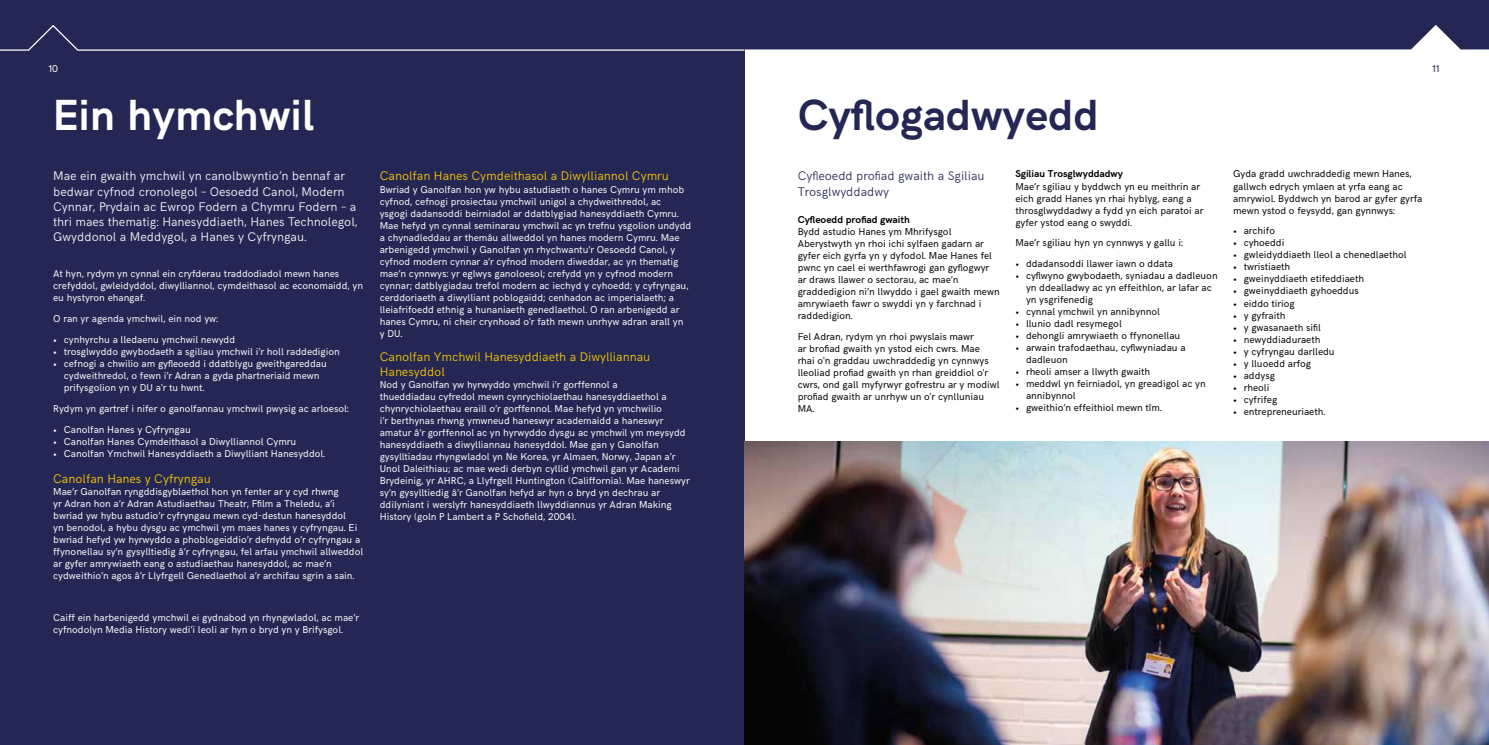
<style>
.page{position:relative;width:1489px;height:745px;background:#fff}
.page>*{position:absolute;margin:0;border:0;box-sizing:border-box;transform-origin:0 0}
.t1{font:700 43.75px "HK Grotesk";color:#242753}
.t2{font:700 43.75px "HK Grotesk";color:#fff}
.t3{font:300 12.5px/15px "HK Grotesk";color:#fff}
.t4{font:300 12.5px/15px "HK Grotesk";color:#fc0}
.t5{font:300 12.5px/15px "HK Grotesk";color:#242753}
.t6{font:10px/12px "HK Grotesk";color:#fff}
.t7{font:10px/12px "HK Grotesk";color:#000}
.t8{font:700 10px "HK Grotesk";color:#000}
.t9{font:10px "HK Grotesk";color:#242753}
</style>
<div class="page">
<div style="left:0;top:0;width:744px;height:744px;background:#242753"></div>
<img style="left:744px;top:441px;width:744px;height:303px">
<svg style="left:0;top:0;width:1488px;height:52px"></svg>
<p class="t6" style="left:48px;top:62px;width:11px">10</p>
<p class="t9" style="left:1431px;top:61px;width:9px">11</p>
<h1 class="t2" style="left:53px;top:82px;width:262px">Ein hymchwil</h1>
<p class="t3" style="left:53px;top:167px;width:306px">Mae ein gwaith ymchwil yn canolbwyntio’n bennaf ar bedwar cyfnod cronolegol – Oesoedd Canol, Modern Cynnar, Prydain ac Ewrop Fodern a Chymru Fodern – a thri maes thematig: Hanesyddiaeth, Hanes Technolegol, Gwyddonol a Meddygol, a Hanes y Cyfryngau.</p>
<p class="t6" style="left:53px;top:267px;width:311px">At hyn, rydym yn cynnal ein cryfderau traddodiadol mewn hanes crefyddol, gwleidyddol, diwylliannol, cymdeithasol ac economaidd, yn eu hystyron ehangaf.</p>
<p class="t6" style="left:53px;top:312px;width:167px">O ran yr agenda ymchwil, ein nod yw:</p>
<p class="t6" style="left:53px;top:333px;width:183px">• cynhyrchu a lledaenu ymchwil newydd</p>
<p class="t6" style="left:53px;top:345px;width:288px">• trosglwyddo gwybodaeth a sgiliau ymchwil i’r holl raddedigion</p>
<p class="t6" style="left:64px;top:357px;width:264px;text-indent:-11px">• cefnogi a chwilio am gyfleoedd i ddatblygu gweithgareddau cydweithredol, o fewn i’r Adran a gyda phartneriaid mewn prifysgolion yn y DU a'r tu hwnt.</p>
<p class="t6" style="left:53px;top:401px;width:297px">Rydym yn gartref i nifer o ganolfannau ymchwil pwysig ac arloesol:</p>
<p class="t6" style="left:53px;top:422px;width:139px">• Canolfan Hanes y Cyfryngau</p>
<p class="t6" style="left:53px;top:434px;width:244px">• Canolfan Hanes Cymdeithasol a Diwylliannol Cymru</p>
<p class="t6" style="left:53px;top:446px;width:274px">• Canolfan Ymchwil Hanesyddiaeth a Diwylliant Hanesyddol.</p>
<p class="t4" style="left:53px;top:469px;width:159px">Canolfan Hanes y Cyfryngau</p>
<p class="t6" style="left:53px;top:484px;width:311px">Mae’r Ganolfan ryngddisgyblaethol hon yn fenter ar y cyd rhwng<br>yr Adran hon a’r Adran Astudiaethau Theatr, Ffilm a Theledu, a’i bwriad yw hybu astudio’r cyfryngau mewn cyd-destun hanesyddol<br>yn benodol, a hybu dysgu ac ymchwil ym maes hanes y cyfryngau. Ei bwriad hefyd yw hyrwyddo a phoblogeiddio’r defnydd o’r cyfryngau a ffynonellau sy’n gysylltiedig â’r cyfryngau, fel arfau ymchwil allweddol ar gyfer amrywiaeth eang o astudiaethau hanesyddol, ac mae’n cydweithio’n agos â’r Llyfrgell Genedlaethol a’r archifau sgrin a sain.</p>
<p class="t6" style="left:53px;top:610px;width:307px">Caiff ein harbenigedd ymchwil ei gydnabod yn rhyngwladol, ac mae’r cyfnodolyn Media History wedi’i leoli ar hyn o bryd yn y Brifysgol.</p>
<p class="t4" style="left:380px;top:167px;width:290px">Canolfan Hanes Cymdeithasol a Diwylliannol Cymru</p>
<p class="t6" style="left:380px;top:182px;width:313px">Bwriad y Ganolfan hon yw hybu astudiaeth o hanes Cymru ym mhob cyfnod, cefnogi prosiectau ymchwil unigol a chydweithredol, ac ysgogi dadansoddi beirniadol ar ddatblygiad hanesyddiaeth Cymru.<br>Mae hefyd yn cynnal seminarau ymchwil ac yn trefnu ysgolion undydd a chynadleddau ar themâu allweddol yn hanes modern Cymru. Mae arbenigedd ymchwil y Ganolfan yn rhychwantu’r Oesoedd Canol, y cyfnod modern cynnar a’r cyfnod modern diweddar, ac yn thematig mae’n cynnwys: yr eglwys ganoloesol; crefydd yn y cyfnod modern cynnar; datblygiadau trefol modern ac iechyd y cyhoedd; y cyfryngau, cerddoriaeth a diwylliant poblogaidd; cenhadon ac imperialaeth; a lleiafrifoedd ethnig a hunaniaeth genedlaethol. O ran arbenigedd ar hanes Cymru, ni cheir crynhoad o'r fath mewn unrhyw adran arall yn<br>y DU.</p>
<p class="t4" style="left:380px;top:347px;width:272px">Canolfan Ymchwil Hanesyddiaeth a Diwylliannau<br>Hanesyddol</p>
<p class="t6" style="left:380px;top:377px;width:311px">Nod y Ganolfan yw hyrwyddo ymchwil i’r gorffennol a<br>thueddiadau cyfredol mewn cynrychiolaethau hanesyddiaethol a chynrychiolaethau eraill o’r gorffennol. Mae hefyd yn ymchwilio<br>i’r berthynas rhwng ymwneud haneswyr academaidd a haneswyr amatur â’r gorffennol ac yn hyrwyddo dysgu ac ymchwil ym meysydd hanesyddiaeth a diwylliannau hanesyddol. Mae gan y Ganolfan gysylltiadau rhyngwladol yn Ne Korea, yr Almaen, Norwy, Japan a’r Unol Daleithiau; ac mae wedi derbyn cyllid ymchwil gan yr Academi Brydeinig, yr AHRC, a Llyfrgell Huntington (Califfornia). Mae haneswyr sy’n gysylltiedig â’r Ganolfan hefyd ar hyn o bryd yn dechrau ar ddilyniant i werslyfr hanesyddiaeth llwyddiannus yr Adran Making History (goln P Lambert a P Schofield, 2004).</p>
<h1 class="t1" style="left:797px;top:82px;width:303px">Cyflogadwyedd</h1>
<p class="t5" style="left:797px;top:167px;width:189px">Cyfleoedd profiad gwaith a Sgiliau<br>Trosglwyddadwy</p>
<p class="t8" style="left:797px;top:212px;width:114px">Cyfleoedd profiad gwaith</p>
<p class="t7" style="left:797px;top:225px;width:203px">Bydd astudio Hanes ym Mhrifysgol Aberystwyth yn rhoi ichi sylfaen gadarn ar gyfer eich gyrfa yn y dyfodol. Mae Hanes fel pwnc yn cael ei werthfawrogi gan gyflogwyr ar draws llawer o sectorau, ac mae’n graddedigion ni’n llwyddo i gael gwaith mewn amrywiaeth fawr o swyddi yn y farchnad i raddedigion.</p>
<p class="t7" style="left:797px;top:329px;width:203px">Fel Adran, rydym yn rhoi pwyslais mawr<br>ar brofiad gwaith yn ystod eich cwrs. Mae<br>rhai o'n graddau uwchraddedig yn cynnwys lleoliad profiad gwaith yn rhan greiddiol o'r cwrs, ond gall myfyrwyr gofrestru ar y modiwl profiad gwaith ar unrhyw un o'r cynlluniau MA.</p>
<p class="t8" style="left:1015px;top:166px;width:109px">Sgiliau Trosglwyddadwy</p>
<p class="t7" style="left:1015px;top:179px;width:190px">Mae’r sgiliau y byddwch yn eu meithrin ar eich gradd Hanes yn rhai hyblyg, eang a throsglwyddadwy a fydd yn eich paratoi ar gyfer ystod eang o swyddi.</p>
<p class="t7" style="left:1015px;top:236px;width:169px">Mae’r sgiliau hyn yn cynnwys y gallu i:</p>
<p class="t7" style="left:1015px;top:257px;width:159px">• ddadansoddi llawer iawn o ddata</p>
<p class="t7" style="left:1025px;top:269px;width:193px;text-indent:-11px">• cyflwyno gwybodaeth, syniadau a dadleuon yn ddealladwy ac yn effeithlon, ar lafar ac yn ysgrifenedig</p>
<p class="t7" style="left:1015px;top:305px;width:146px">• cynnal ymchwil yn annibynnol</p>
<p class="t7" style="left:1015px;top:317px;width:108px">• llunio dadl resymegol</p>
<p class="t7" style="left:1015px;top:329px;width:166px">• dehongli amrywiaeth o ffynonellau</p>
<p class="t7" style="left:1025px;top:341px;width:161px;text-indent:-11px">• arwain trafodaethau, cyflwyniadau a dadleuon</p>
<p class="t7" style="left:1015px;top:365px;width:136px">• rheoli amser a llwyth gwaith</p>
<p class="t7" style="left:1025px;top:377px;width:181px;text-indent:-11px">• meddwl yn feirniadol, yn greadigol ac yn annibynnol</p>
<p class="t7" style="left:1015px;top:401px;width:148px">• gweithio’n effeithiol mewn tîm.</p>
<p class="t7" style="left:1232px;top:167px;width:191px">Gyda gradd uwchraddedig mewn Hanes, gallwch edrych ymlaen at yrfa eang ac amrywiol. Byddwch yn barod ar gyfer gyrfa mewn ystod o feysydd, gan gynnwys:</p>
<p class="t7" style="left:1232px;top:224px;width:43px">• archifo</p>
<p class="t7" style="left:1232px;top:236px;width:53px">• cyhoeddi</p>
<p class="t7" style="left:1232px;top:248px;width:175px">• gwleidyddiaeth lleol a chenedlaethol</p>
<p class="t7" style="left:1232px;top:260px;width:59px">• twristiaeth</p>
<p class="t7" style="left:1232px;top:272px;width:132px">• gweinyddiaeth etifeddiaeth</p>
<p class="t7" style="left:1232px;top:284px;width:127px">• gweinyddiaeth gyhoeddus</p>
<p class="t7" style="left:1232px;top:296px;width:63px">• eiddo tiriog</p>
<p class="t7" style="left:1232px;top:308px;width:54px">• y gyfraith</p>
<p class="t7" style="left:1232px;top:320px;width:89px">• y gwasanaeth sifil</p>
<p class="t7" style="left:1232px;top:332px;width:89px">• newyddiaduraeth</p>
<p class="t7" style="left:1232px;top:344px;width:103px">• y cyfryngau darlledu</p>
<p class="t7" style="left:1232px;top:356px;width:79px">• y lluoedd arfog</p>
<p class="t7" style="left:1232px;top:368px;width:43px">• addysg</p>
<p class="t7" style="left:1232px;top:380px;width:38px">• rheoli</p>
<p class="t7" style="left:1232px;top:392px;width:46px">• cyfrifeg</p>
<p class="t7" style="left:1232px;top:404px;width:94px">• entrepreneuriaeth.</p>
</div>
